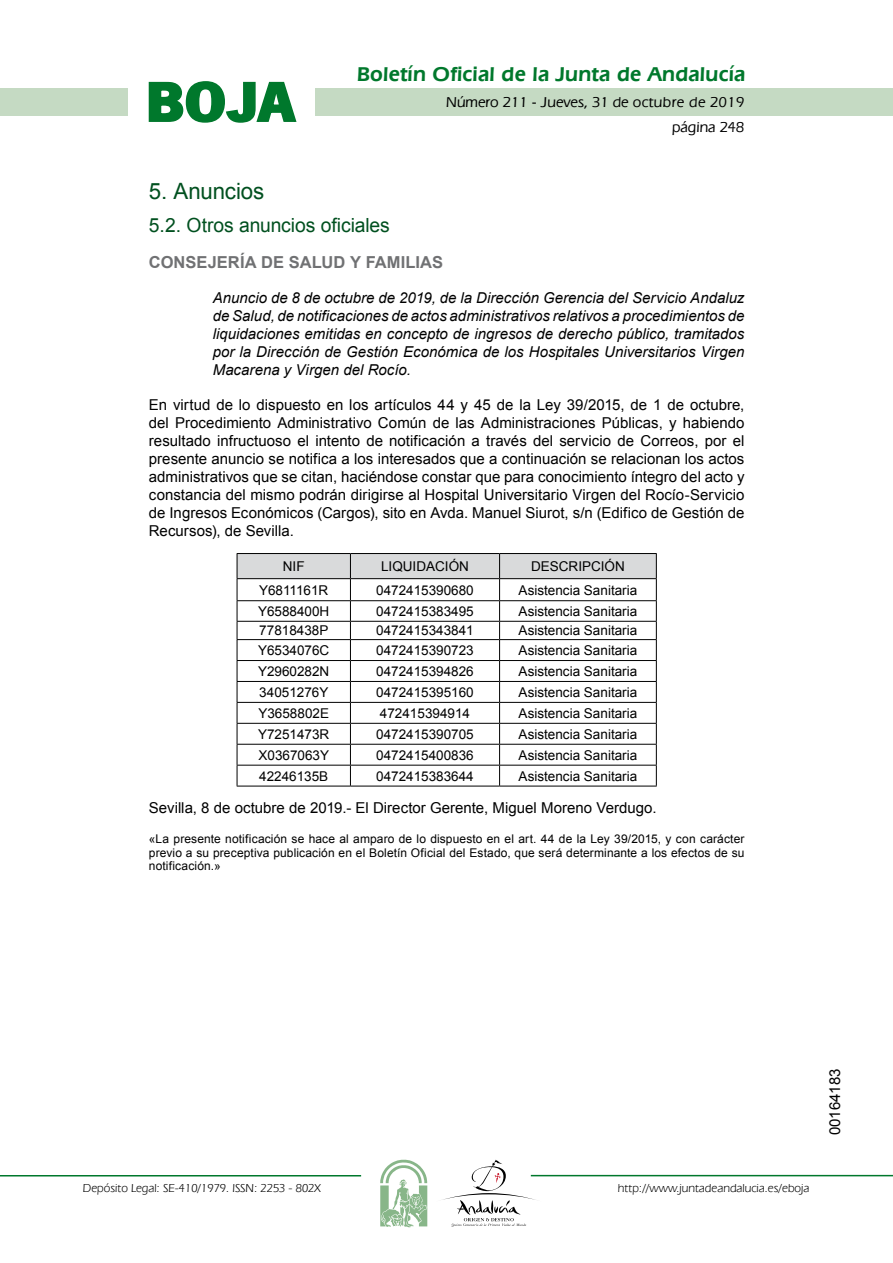
<style>
.page{position:relative;width:893px;height:1263px;background:#fff}
.page>*{position:absolute;margin:0;border:0;box-sizing:border-box;transform-origin:0 0}
.t1{font:700 57.75px "News Got T";color:#00782c;scale:1.14 1}
.t2{font:22.5px "Arial";letter-spacing:-.005em;color:#00501f}
.t3{font:600 21px "Eras IT Cby BT";letter-spacing:.01em;color:#00782c}
.t4{font:19.5px "Arial";letter-spacing:-.005em;color:#00501f}
.t5{font:700 16.5px "Arial";letter-spacing:.005em;color:#707173}
.t6{font:15px/18px "Arial";color:#000;text-align:justify}
.t7{font:italic 15px/18px "Arial";color:#000;text-align:justify}
.t8{font:500 15px/24.5px "Eras IT Cby BT";color:#000;text-align:right}
.t9{font:13.5px "Arial";color:#000}
.t10{font:12px/13.5px "Arial";letter-spacing:.01em;color:#000;text-align:justify}
.t11{font:12px "Eras IT Cby BT";color:#000}
</style>
<div class="page">
<div style="left:315px;top:88px;width:577px;height:28px;background:#c5dac3"></div>
<div style="left:0;top:88px;width:128px;height:28px;background:#c5dac3"></div>
<hr style="left:0;top:1175px;width:361px;height:2px;background:#00782c">
<hr style="left:531px;top:1175px;width:361px;height:1px;background:#00782c">
<svg style="left:148px;top:81px;width:149px;height:42px"></svg>
<svg style="left:380px;top:1159px;width:47px;height:68px"></svg>
<svg style="left:442px;top:1160px;width:100px;height:67px"></svg>
<hr style="left:237px;top:553px;width:113px;height:1px;background:#000">
<hr style="left:350px;top:553px;width:149px;height:1px;background:#000">
<hr style="left:499px;top:553px;width:157px;height:1px;background:#000">
<svg style="left:237px;top:554px;width:420px;height:232px"></svg>
<hr style="left:237px;top:786px;width:113px;height:1px;background:#000">
<hr style="left:350px;top:786px;width:149px;height:1px;background:#000">
<hr style="left:499px;top:786px;width:157px;height:1px;background:#000">
<h1 class="t1" style="left:145px;top:68px;width:133px">BOJA</h1>
<h3 class="t3" style="left:357px;top:62px;width:390px">Boletín Oficial de la Junta de Andalucía</h3>
<p class="t8" style="left:446px;top:90px;width:300px">Número 211 - Jueves, 31 de octubre de 2019 página 248</p>
<h2 class="t2" style="left:149px;top:177px;width:117px">5. Anuncios</h2>
<h3 class="t4" style="left:149px;top:212px;width:242px">5.2. Otros anuncios oficiales</h3>
<p class="t5" style="left:149px;top:251px;width:296px">CONSEJERÍA DE SALUD Y FAMILIAS</p>
<p class="t7" style="left:213px;top:289px;width:533px">Anuncio de 8 de octubre de 2019, de la Dirección Gerencia del Servicio Andaluz de Salud, de notificaciones de actos administrativos relativos a procedimientos de liquidaciones emitidas en concepto de ingresos de derecho público, tramitados por la Dirección de Gestión Económica de los Hospitales Universitarios Virgen Macarena y Virgen del Rocío.</p>
<p class="t6" style="left:149px;top:396px;width:597px">En virtud de lo dispuesto en los artículos 44 y 45 de la Ley 39/2015, de 1 de octubre, del Procedimiento Administrativo Común de las Administraciones Públicas, y habiendo resultado infructuoso el intento de notificación a través del servicio de Correos, por el presente anuncio se notifica a los interesados que a continuación se relacionan los actos administrativos que se citan, haciéndose constar que para conocimiento íntegro del acto y constancia del mismo podrán dirigirse al Hospital Universitario Virgen del Rocío-Servicio de Ingresos Económicos (Cargos), sito en Avda. Manuel Siurot, s/n (Edifico de Gestión de Recursos), de Sevilla.</p>
<p class="t9" style="left:283px;top:557px;width:23px">NIF</p>
<p class="t9" style="left:381px;top:557px;width:87px">Liqui dación</p>
<p class="t9" style="left:531px;top:557px;width:9px">Descripci</p>
<p class="t9" style="left:604px;top:557px;width:20px">ón</p>
<p class="t9" style="left:259px;top:581px;width:71px">Y6811161R</p>
<p class="t9" style="left:376px;top:581px;width:99px">0472415390680</p>
<p class="t9" style="left:518px;top:581px;width:120px">Asistencia Sanitaria</p>
<p class="t9" style="left:258px;top:602px;width:73px">Y6588400H</p>
<p class="t9" style="left:376px;top:602px;width:99px">0472415383495</p>
<p class="t9" style="left:518px;top:602px;width:120px">Asistencia Sanitaria</p>
<p class="t9" style="left:259px;top:622px;width:71px">77818438P</p>
<p class="t9" style="left:376px;top:622px;width:99px">0472415343841</p>
<p class="t9" style="left:518px;top:622px;width:120px">Asistencia Sanitaria</p>
<p class="t9" style="left:258px;top:641px;width:73px">Y6534076C</p>
<p class="t9" style="left:376px;top:641px;width:99px">0472415390723</p>
<p class="t9" style="left:518px;top:641px;width:120px">Asistencia Sanitaria</p>
<p class="t9" style="left:258px;top:662px;width:73px">Y2960282N</p>
<p class="t9" style="left:376px;top:662px;width:99px">0472415394826</p>
<p class="t9" style="left:518px;top:662px;width:120px">Asistencia Sanitaria</p>
<p class="t9" style="left:259px;top:683px;width:71px">34051276Y</p>
<p class="t9" style="left:376px;top:683px;width:99px">0472415395160</p>
<p class="t9" style="left:518px;top:683px;width:120px">Asistencia Sanitaria</p>
<p class="t9" style="left:258px;top:704px;width:72px">Y3658802E</p>
<p class="t9" style="left:380px;top:704px;width:92px">472415394914</p>
<p class="t9" style="left:518px;top:704px;width:120px">Asistencia Sanitaria</p>
<p class="t9" style="left:258px;top:725px;width:73px">Y7251473R</p>
<p class="t9" style="left:376px;top:725px;width:99px">0472415390705</p>
<p class="t9" style="left:518px;top:725px;width:120px">Asistencia Sanitaria</p>
<p class="t9" style="left:258px;top:746px;width:72px">X0367063Y</p>
<p class="t9" style="left:376px;top:746px;width:99px">0472415400836</p>
<p class="t9" style="left:518px;top:746px;width:120px">Asistencia Sanitaria</p>
<p class="t9" style="left:259px;top:767px;width:71px">42246135B</p>
<p class="t9" style="left:376px;top:767px;width:99px">0472415383644</p>
<p class="t9" style="left:518px;top:767px;width:120px">Asistencia Sanitaria</p>
<p class="t6" style="left:149px;top:799px;width:509px">Sevilla, 8 de octubre de 2019.- El Director Gerente, Miguel Moreno Verdugo.</p>
<p class="t10" style="left:149px;top:833px;width:597px">«La presente notificación se hace al amparo de lo dispuesto en el art. 44 de la Ley 39/2015, y con carácter previo a su preceptiva publicación en el Boletín Oficial del Estado, que será determinante a los efectos de su notificación.»</p>
<p class="t11" style="left:83px;top:1181px;width:239px">Depósito Legal: SE-410/1979. ISSN: 2253 - 802X</p>
<p class="t11" style="left:618px;top:1181px;width:193px">http://www.juntadeandalucia.es/eboja</p>
<p class="t6" style="left:826px;top:1135px;width:68px;rotate:-90deg">00164183</p>
</div>
